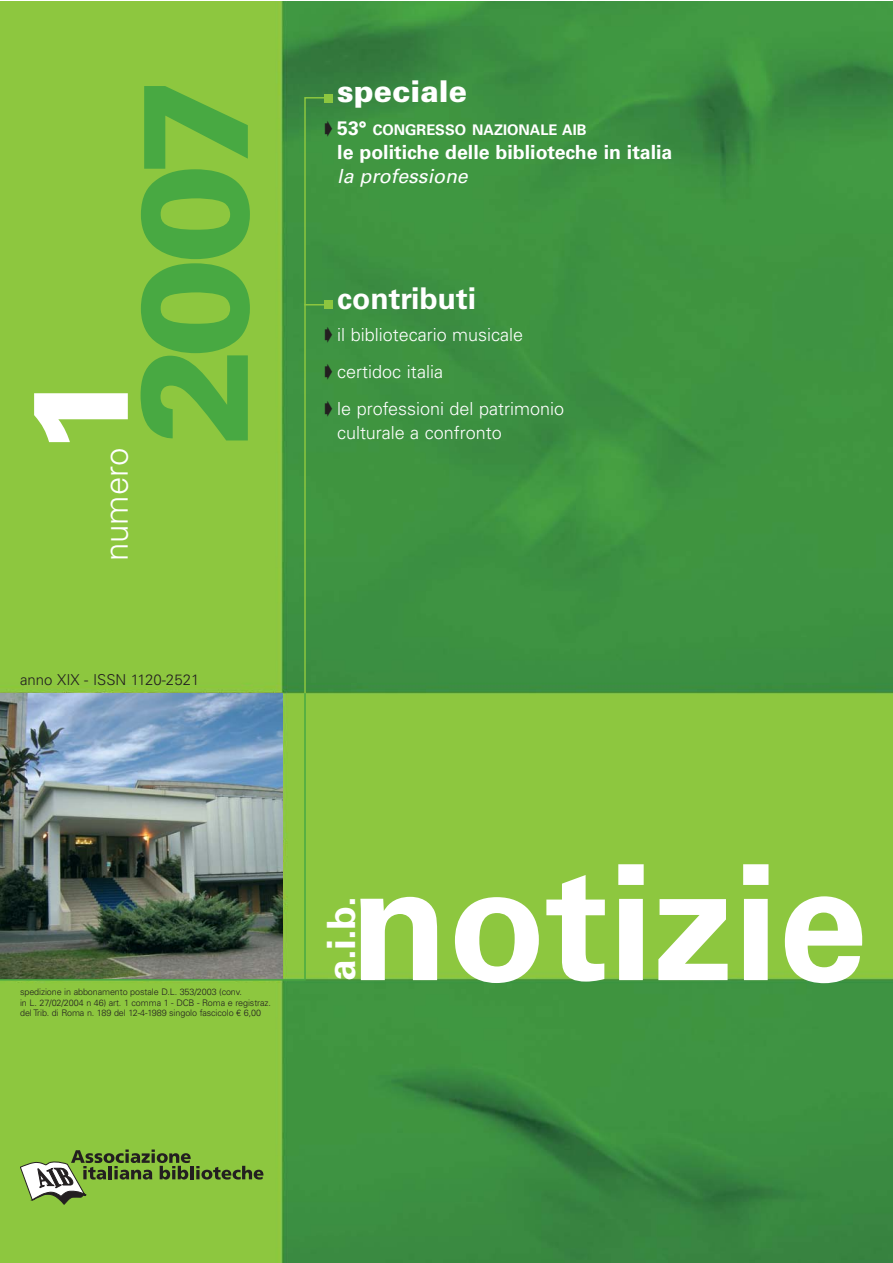
<style>
.page{position:relative;width:893px;height:1263px;background:#fff}
.page>*{position:absolute;margin:0;border:0;box-sizing:border-box;transform-origin:0 0}
.t1{font:700 160.5px "Univers";color:#fff}
.t2{font:900 150px "Univers";color:#48a942}
.t3{font:900 135px "Univers";color:#fff}
.t4{font:700 39px "Univers";color:#fff}
.t5{font:300 33px "Univers";color:#fff}
.t6{font:700 30px "Univers";color:#fff}
.t7{font:900 30px "Univers";color:#fff}
.t8{font:700 19.5px "Univers";color:#fff}
.t9{font:italic 19.5px "Univers";color:#fff}
.t10{font:300 18px/36.8px "Univers";color:#fff}
.t11{font:300 15px "Univers";color:#231f20}
.t12{font:700 14.7px "Univers";color:#fff}
.t13{font:300 9px/10.5px "Univers";letter-spacing:-.01em;color:#231f20}
.s1{color:#231f20}
.s2{font-size:19.5px}
</style>
<div class="page">
<img style="left:0;top:1px;width:893px;height:1262px">
<svg style="left:20px;top:1149px;width:243px;height:55px;background:#81ab48"></svg>
<svg style="left:303px;top:96px;width:31px;height:599px;background:#429540"></svg>
<div style="left:324px;top:94px;width:8px;height:8px;background:#8cc63f"></div>
<div style="left:324px;top:300px;width:8px;height:9px;background:#8cc63f"></div>
<img style="left:0;top:692px;width:306px;height:289px">
<h3 class="t3" style="left:30px;top:457px;width:92px;rotate:-90deg">1</h3>
<h3 class="t5" style="left:104px;top:561px;width:115px;rotate:-90deg">numero</h3>
<h2 class="t2" style="left:140px;top:446px;width:372px;rotate:-90deg">2007</h2>
<h3 class="t11" style="left:20px;top:674px;width:181px">anno XIX - ISSN 1120-2521</h3>
<h3 class="t7" style="left:337px;top:80px;width:131px">speciale</h3>
<h3 class="t12" style="left:324px;top:124px;width:264px"><span class="s1">➧</span> <span class="s2">53°</span> CONGRESSO NAZIONALE AIB</h3>
<h3 class="t8" style="left:337px;top:145px;width:337px">le politiche delle biblioteche in italia</h3>
<h3 class="t9" style="left:337px;top:169px;width:132px">la professione</h3>
<h3 class="t6" style="left:337px;top:287px;width:140px">contributi</h3>
<h3 class="t10" style="left:324px;top:318px;width:241px"><span class="s1">➧</span> il bibliotecario musicale<br><span class="s1">➧</span> certidoc italia<br><span class="s1">➧</span> le professioni del patrimonio</h3>
<h3 class="t10" style="left:337px;top:416px;width:166px">culturale a confronto</h3>
<p class="t13" style="left:20px;top:987px;width:252px">spedizione in abbonamento postale D.L. 353/2003 (conv.<br>in L. 27/02/2004 n 46) art. 1 comma 1 - DCB - Roma e registraz. del Trib. di Roma n. 189 del 12-4-1989 singolo fascicolo € 6,00</p>
<h1 class="t1" style="left:350px;top:864px;width:519px">notizie</h1>
<h3 class="t4" style="left:327px;top:981px;width:87px;rotate:-90deg">a.i.b.</h3>
</div>
